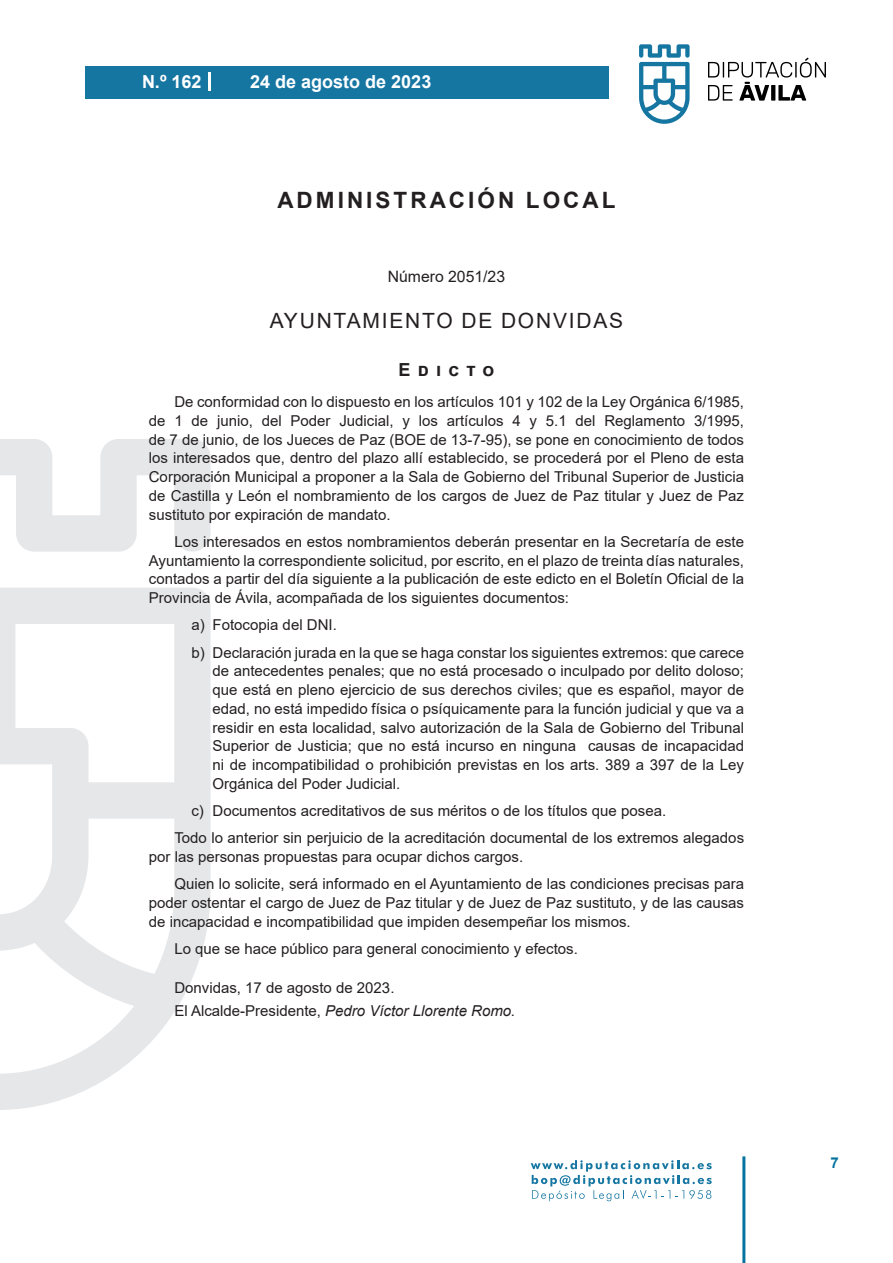
<style>
.page{position:relative;width:893px;height:1263px;background:#fff}
.page>*{position:absolute;margin:0;border:0;box-sizing:border-box;transform-origin:0 0}
.h1__secion{font:700 22.5px "Arial";letter-spacing:.135em;color:#231f20}
.h2__organismo{font:21px "Arial";letter-spacing:.085em;color:#231f20}
.t1{font:700 18px "Arial";color:#fff}
.anuncio{font:700 18px "Arial";letter-spacing:.4em;color:#231f20}
.numero{font:15.75px "Arial";color:#231f20}
.texto_normal{font:15px/18.8px "Arial";color:#231f20;text-align:justify}
.firma{font:italic 15px "Arial";color:#231f20}
.fecha{font:15px "Arial";color:#231f20}
.t2{font:700 15px "Arial";color:#04739f}
.s1{font-style:normal}
</style>
<div class="page">
<svg style="left:531px;top:1160px;width:181px;height:41px"></svg>
<div style="left:85px;top:66px;width:523px;height:33px;background:#1676a2"></div>
<svg style="left:639px;top:44px;width:51px;height:80px"></svg>
<svg style="left:708px;top:58px;width:118px;height:43px"></svg>
<hr style="left:742px;top:1156px;width:3px;height:107px;background:#04739f">
<svg style="left:208px;top:72px;width:2px;height:18px"></svg>
<svg style="left:0;top:439px;width:211px;height:671px"></svg>
<p class="t1" style="left:142px;top:69px;width:61px">N.º 162</p>
<p class="t1" style="left:250px;top:69px;width:183px">24 de agosto de 2023</p>
<p class="h1__secion" style="left:277px;top:184px;width:340px">ADMINISTRACIÓN LOCAL</p>
<p class="numero" style="left:388px;top:266px;width:119px">Número 2051/23</p>
<p class="h2__organismo" style="left:270px;top:307px;width:355px">AYUNTAMIENTO DE DONVIDAS</p>
<p class="anuncio" style="left:399px;top:356px;width:97px">Edicto</p>
<p class="texto_normal" style="left:149px;top:392px;width:597px;text-indent:26px">De conformidad con lo dispuesto en los artículos 101 y 102 de la Ley Orgánica 6/1985, de 1 de junio, del Poder Judicial, y los artículos 4 y 5.1 del Reglamento 3/1995, de 7 de junio, de los Jueces de Paz (BOE de 13-7-95), se pone en conocimiento de todos los interesados que, dentro del plazo allí establecido, se procederá por el Pleno de esta Corporación Municipal a proponer a la Sala de Gobierno del Tribunal Superior de Justicia de Castilla y León el nombramiento de los cargos de Juez de Paz titular y Juez de Paz sustituto por expiración de mandato.</p>
<p class="texto_normal" style="left:149px;top:532px;width:597px;text-indent:26px">Los interesados en estos nombramientos deberán presentar en la Secretaría de este Ayuntamiento la correspondiente solicitud, por escrito, en el plazo de treinta días naturales, contados a partir del día siguiente a la publicación de este edicto en el Boletín Oficial de la Provincia de Ávila, acompañada de los siguientes documentos:</p>
<p class="texto_normal" style="left:191px;top:615px;width:147px">a) Fotocopia del DNI.</p>
<p class="texto_normal" style="left:213px;top:643px;width:533px;text-indent:-21px">b) Declaración jurada en la que se haga constar los siguientes extremos: que carece de antecedentes penales; que no está procesado o inculpado por delito doloso; que está en pleno ejercicio de sus derechos civiles; que es español, mayor de edad, no está impedido física o psíquicamente para la función judicial y que va a residir en esta localidad, salvo autorización de la Sala de Gobierno del Tribunal Superior de Justicia; que no está incurso en ninguna causas de incapacidad ni de incompatibilidad o prohibición previstas en los arts. 389 a 397 de la Ley Orgánica del Poder Judicial.</p>
<p class="texto_normal" style="left:191px;top:801px;width:476px">c) Documentos acreditativos de sus méritos o de los títulos que posea.</p>
<p class="texto_normal" style="left:149px;top:829px;width:597px;text-indent:26px">Todo lo anterior sin perjuicio de la acreditación documental de los extremos alegados por las personas propuestas para ocupar dichos cargos.</p>
<p class="texto_normal" style="left:149px;top:875px;width:597px;text-indent:26px">Quien lo solicite, será informado en el Ayuntamiento de las condiciones precisas para poder ostentar el cargo de Juez de Paz titular y de Juez de Paz sustituto, y de las causas de incapacidad e incompatibilidad que impiden desempeñar los mismos.</p>
<p class="texto_normal" style="left:174px;top:939px;width:405px">Lo que se hace público para general conocimiento y efectos.</p>
<p class="fecha" style="left:174px;top:978px;width:222px">Donvidas, 17 de agosto de 2023.</p>
<p class="firma" style="left:174px;top:1001px;width:342px"><span class="s1">El Alcalde-Presidente,</span> Pedro Víctor Llorente Romo.</p>
<p class="t2" style="left:831px;top:1152px;width:10px">7</p>
</div>
